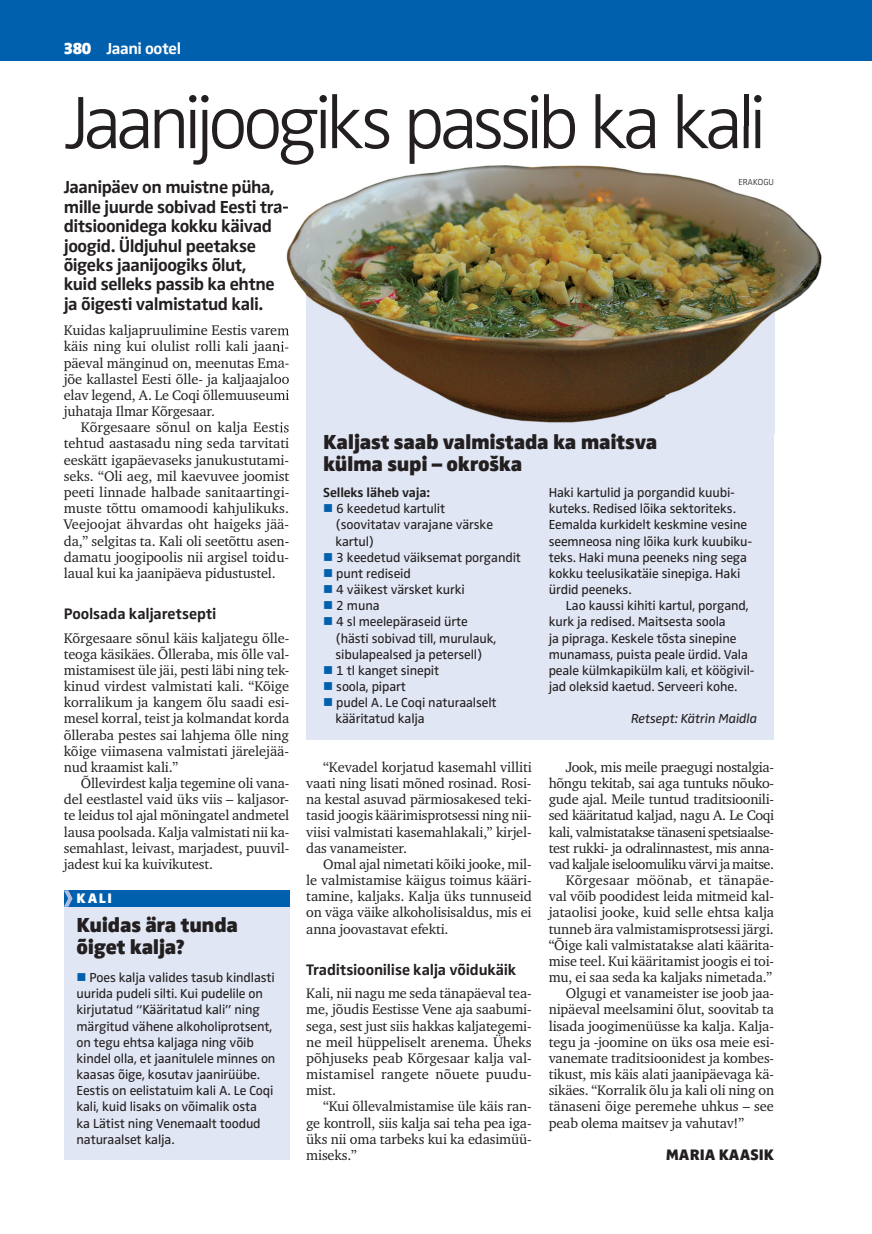
<style>
.page{position:relative;width:872px;height:1234px;background:#fff}
.page>*{position:absolute;margin:0;border:0;box-sizing:border-box;transform-origin:0 0}
.t1{font:300 76.5px "Zwo Pro";letter-spacing:-.075em;color:#231f20}
.t2{font:900 21px/21.9px "Zwo Pro";letter-spacing:-.015em;color:#231f20}
.t3{font:700 18px/19.5px "Zwo Pro";letter-spacing:-.025em;color:#231f20}
.t4{font:700 16.5px "Zwo Pro";letter-spacing:-.025em;color:#fff}
.t5{font:700 15.75px "Zwo Pro";letter-spacing:-.01em;color:#231f20}
.t6{font:900 15.75px "Zwo Pro";color:#231f20}
.t7{font:14.25px/16.2px "Charter ITC";letter-spacing:-.01em;color:#231f20;text-align:justify}
.t8{font:14.25px "Charter ITC";letter-spacing:-.03em;color:#231f20}
.t9{font:14.25px "Charter ITC";letter-spacing:.015em;color:#231f20}
.t10{font:900 14.25px "Zwo Pro";color:#fff}
.t11{font:13.5px/16.2px "Zwo Pro";letter-spacing:-.01em;color:#231f20}
.t12{font:italic 13.5px "Zwo Pro";letter-spacing:-.01em;color:#231f20}
.t13{font:700 13.5px "Zwo Pro";letter-spacing:-.01em;color:#231f20}
.t14{font:300 9px "Zwo Pro";color:#231f20}
.s1{font-weight:900}
.s2{color:#0160ae}
</style>
<div class="page">
<div style="left:0;top:0;width:872px;height:60px;background:#0160ae"></div>
<div style="left:64px;top:906px;width:225px;height:253px;background:#e0e6f3"></div>
<div style="left:64px;top:890px;width:225px;height:16px;background:#0160ae"></div>
<svg style="left:64px;top:890px;width:9px;height:16px"></svg>
<div style="left:306px;top:254px;width:468px;height:485px;background:#e0e6f3"></div>
<img style="left:286px;top:165px;width:396px;height:115px">
<img style="left:682px;top:176px;width:140px;height:104px">
<img style="left:295px;top:280px;width:11px;height:14px">
<img style="left:774px;top:280px;width:41px;height:153px">
<img style="left:279px;top:200px;width:9px;height:16px">
<svg style="left:279px;top:328px;width:10px;height:40px"></svg>
<img style="left:279px;top:376px;width:10px;height:8px">
<img style="left:279px;top:389px;width:10px;height:11px">
<svg style="left:279px;top:422px;width:10px;height:11px"></svg>
<img style="left:280px;top:127px;width:481px;height:38px">
<img style="left:306px;top:254px;width:468px;height:169px">
<p class="t4" style="left:64px;top:39px;width:119px"><span class="s1">380</span> Jaani ootel</p>
<h1 class="t1" style="left:64px;top:79px;width:704px">Jaanijoogiks passib ka kali</h1>
<p class="t3" style="left:64px;top:178px;width:226px">Jaanipäev on muistne püha, mille juurde sobivad Eesti tra&shy;ditsioonidega kokku käivad joogid. Üldjuhul peetakse õigeks jaanijoogiks õlut,<br>kuid selleks passib ka ehtne ja õigesti valmistatud kali.</p>
<p class="t7" style="left:64px;top:322px;width:227px">Kuidas kaljapruulimine Eestis varem käis ning kui olulist rolli kali jaani&shy;päeval mänginud on, meenutas Ema&shy;jõe kallastel Eesti õlle- ja kaljaajaloo elav legend, A. Le Coqi õllemuuseumi juhataja Ilmar Kõrgesaar.</p>
<p class="t7" style="left:64px;top:419px;width:227px;text-indent:17px">Kõrgesaare sõnul on kalja Eestis tehtud aastasadu ning seda tarvitati eeskätt igapäevaseks janukustutami&shy;seks. “Oli aeg, mil kaevuvee joomist peeti linnade halbade sanitaartingi&shy;muste tõttu omamoodi kahjulikuks.<br>Veejoojat ähvardas oht haigeks jää&shy;da,” selgitas ta. Kali oli seetõttu asen&shy;damatu joogipoolis nii argisel toidu&shy;laual kui ka jaanipäeva pidustustel.</p>
<p class="t5" style="left:64px;top:604px;width:154px">Poolsada kaljaretsepti</p>
<p class="t7" style="left:64px;top:629px;width:227px">Kõrgesaare sõnul käis kaljategu õlle&shy;teoga käsikäes. Õlleraba, mis õlle val&shy;mistamisest üle jäi, pesti läbi ning tek&shy;kinud virdest valmistati kali. “Kõige korralikum ja kangem õlu saadi esi&shy;mesel korral, teist ja kolmandat korda õlleraba pestes sai lahjema õlle ning kõige viimasena valmistati järelejää&shy;nud kraamist kali.”</p>
<p class="t7" style="left:64px;top:774px;width:227px;text-indent:17px">Õllevirdest kalja tegemine oli vana&shy;del eestlastel vaid üks viis – kaljasor&shy;te leidus tol ajal mõningatel andmetel lausa poolsada. Kalja valmistati nii ka&shy;semahlast, leivast, marjadest, puuvil&shy;jadest kui ka kuivikutest.</p>
<p class="t10" style="left:77px;top:889px;width:37px">KALI</p>
<h2 class="t2" style="left:77px;top:913px;width:163px">Kuidas ära tunda õiget kalja?</h2>
<p class="t11" style="left:77px;top:969px;width:200px"><span class="s2">■</span> Poes kalja valides tasub kindlasti uurida pudeli silti. Kui pudelile on kirjutatud “Kääritatud kali” ning märgitud vähene alkoholiprotsent, on tegu ehtsa kaljaga ning võib kindel olla, et jaanitulele minnes on kaasas õige, kosutav jaanirüübe.<br>Eestis on eelistatuim kali A. Le Coqi kali, kuid lisaks on võimalik osta<br>ka Lätist ning Venemaalt toodud naturaalset kalja.</p>
<p class="t14" style="left:738px;top:177px;width:37px">ERAKOGU</p>
<h2 class="t2" style="left:323px;top:431px;width:336px">Kaljast saab valmistada ka maitsva külma supi – okroška</h2>
<p class="t13" style="left:323px;top:484px;width:108px">Selleks läheb vaja:</p>
<p class="t11" style="left:335px;top:500px;width:159px;text-indent:-12px"><span class="s2">■</span> 6 keedetud kartulit (soovitatav varajane värske kartul)</p>
<p class="t11" style="left:323px;top:549px;width:199px"><span class="s2">■</span> 3 keedetud väiksemat porgandit</p>
<p class="t11" style="left:323px;top:565px;width:89px"><span class="s2">■</span> punt rediseid</p>
<p class="t11" style="left:323px;top:581px;width:143px"><span class="s2">■</span> 4 väikest värsket kurki</p>
<p class="t11" style="left:323px;top:597px;width:58px"><span class="s2">■</span> 2 muna</p>
<p class="t11" style="left:335px;top:614px;width:162px;text-indent:-12px"><span class="s2">■</span> 4 sl meelepäraseid ürte (hästi sobivad till, murulauk, sibulapealsed ja petersell)</p>
<p class="t11" style="left:323px;top:662px;width:117px"><span class="s2">■</span> 1 tl kanget sinepit</p>
<p class="t11" style="left:323px;top:678px;width:84px"><span class="s2">■</span> soola, pipart</p>
<p class="t11" style="left:335px;top:694px;width:163px;text-indent:-12px"><span class="s2">■</span> pudel A. Le Coqi naturaalselt kääritatud kalja</p>
<p class="t7" style="left:306px;top:758px;width:227px;text-indent:17px">“Kevadel korjatud kasemahl villiti vaati ning lisati mõned rosinad. Rosi&shy;na kestal asuvad pärmiosakesed teki&shy;tasid joogis käärimisprotsessi ning nii&shy;viisi valmistati kasemahlakali,” kirjel&shy;das vanameister.</p>
<p class="t7" style="left:306px;top:855px;width:227px;text-indent:17px">Omal ajal nimetati kõiki jooke, mil&shy;le valmistamise käigus toimus kääri&shy;tamine, kaljaks. Kalja üks tunnuseid on väga väike alkoholisisaldus, mis ei anna joovastavat efekti.</p>
<p class="t5" style="left:306px;top:960px;width:212px">Traditsioonilise kalja võidukäik</p>
<p class="t7" style="left:306px;top:985px;width:227px">Kali, nii nagu me seda tänapäeval tea&shy;me, jõudis Eestisse Vene aja saabumi&shy;sega, sest just siis hakkas kaljategemi&shy;ne meil hüppeliselt arenema. Üheks põhjuseks peab Kõrgesaar kalja val&shy;mistamisel rangete nõuete puudu&shy;mist.</p>
<p class="t7" style="left:306px;top:1098px;width:227px;text-indent:17px">“Kui õllevalmistamise üle käis ran&shy;ge kontroll, siis kalja sai teha pea iga&shy;üks nii oma tarbeks kui ka edasimüü&shy;miseks.”</p>
<p class="t11" style="left:549px;top:484px;width:205px">Haki kartulid ja porgandid kuubi&shy;kuteks. Redised lõika sektoriteks.<br>Eemalda kurkidelt keskmine vesine seemneosa ning lõika kurk kuubiku&shy;teks. Haki muna peeneks ning sega kokku teelusikatäie sinepiga. Haki ürdid peeneks.</p>
<p class="t11" style="left:549px;top:597px;width:207px;text-indent:17px">Lao kaussi kihiti kartul, porgand, kurk ja redised. Maitsesta soola<br>ja pipraga. Keskele tõsta sinepine munamass, puista peale ürdid. Vala peale külmkapikülm kali, et köögivil&shy;jad oleksid kaetud. Serveeri kohe.</p>
<p class="t12" style="left:631px;top:711px;width:127px">Retsept: Kätrin Maidla</p>
<p class="t7" style="left:566px;top:758px;width:210px">Jook, mis meile praegugi nostalgia-</p>
<p class="t7" style="left:548px;top:774px;width:227px">hõngu tekitab, sai aga tuntuks nõuko-</p>
<p class="t7" style="left:548px;top:791px;width:227px">gude ajal. Meile tuntud traditsioonili-</p>
<p class="t7" style="left:548px;top:807px;width:227px">sed kääritatud kaljad, nagu A. Le Coqi</p>
<p class="t8" style="left:549px;top:822px;width:227px">kali, valmistatakse tänaseni spetsiaalse-</p>
<p class="t7" style="left:549px;top:839px;width:227px">test rukki- ja odralinnastest, mis anna-</p>
<p class="t8" style="left:549px;top:854px;width:227px">vad kaljale iseloomuliku värvi ja maitse.</p>
<p class="t9" style="left:566px;top:871px;width:210px">Kõrgesaar möönab, et tänapäe-</p>
<p class="t7" style="left:549px;top:888px;width:227px">val võib poodidest leida mitmeid kal-</p>
<p class="t7" style="left:549px;top:904px;width:227px">jataolisi jooke, kuid selle ehtsa kalja</p>
<p class="t7" style="left:549px;top:920px;width:227px">tunneb ära valmistamisprotsessi järgi.</p>
<p class="t7" style="left:549px;top:936px;width:227px">“Õige kali valmistatakse alati käärita-</p>
<p class="t7" style="left:549px;top:952px;width:227px">mise teel. Kui kääritamist joogis ei toi-</p>
<p class="t7" style="left:549px;top:968px;width:225px">mu, ei saa seda ka kaljaks nimetada.”</p>
<p class="t7" style="left:566px;top:985px;width:210px">Olgugi et vanameister ise joob jaa-</p>
<p class="t7" style="left:549px;top:1001px;width:227px">nipäeval meelsamini õlut, soovitab ta</p>
<p class="t7" style="left:549px;top:1017px;width:227px">lisada joogimenüüsse ka kalja. Kalja-</p>
<p class="t7" style="left:549px;top:1033px;width:227px">tegu ja -joomine on üks osa meie esi-</p>
<p class="t7" style="left:549px;top:1049px;width:227px">vanemate traditsioonidest ja kombes-</p>
<p class="t7" style="left:549px;top:1065px;width:227px">tikust, mis käis alati jaanipäevaga kä-</p>
<p class="t7" style="left:549px;top:1081px;width:227px">sikäes. “Korralik õlu ja kali oli ning on</p>
<p class="t7" style="left:549px;top:1098px;width:227px">tänaseni õige peremehe uhkus – see</p>
<p class="t7" style="left:549px;top:1114px;width:197px">peab olema maitsev ja vahutav!”</p>
<p class="t6" style="left:665px;top:1144px;width:110px">MARIA KAASIK</p>
</div>
